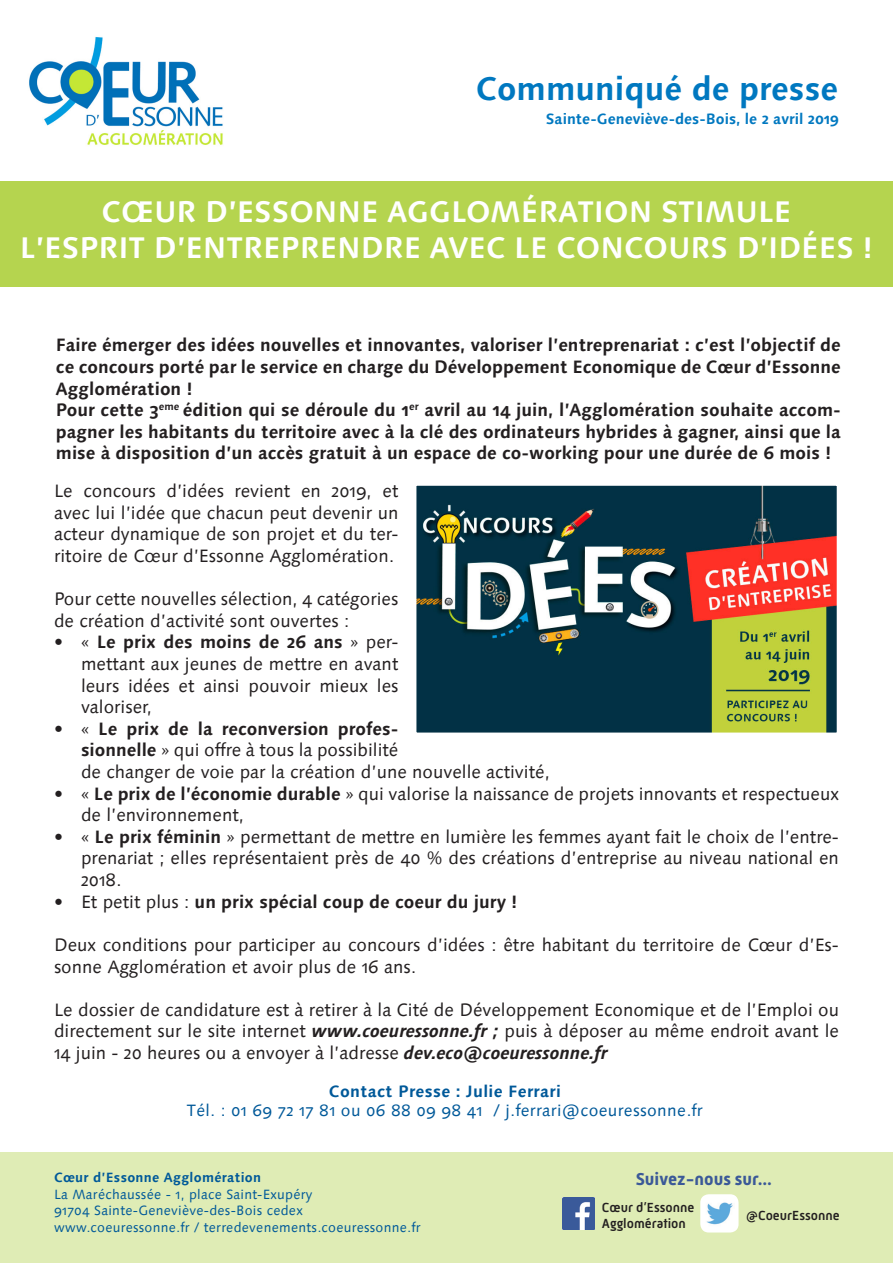
<style>
.page{position:relative;width:893px;height:1263px;background:#fff}
.page>*{position:absolute;margin:0;border:0;box-sizing:border-box;transform-origin:0 0}
.t1{font:700 33px "Linotype Syntax Os F";color:#0078c0}
.t2{font:700 30px "Linotype Syntax Os F";color:#fff}
.t3{font:18px/21.6px "Linotype Syntax Os F";color:#231f20;text-align:justify}
.t4{font:700 18px/21.6px "Linotype Syntax Os F";color:#231f20;text-align:justify}
.t5{font:700 17.55px "Mic 32 New";color:#3b5998}
.t6{font:16.5px "Linotype Syntax Os F";letter-spacing:.02em;color:#005999}
.t7{font:700 16.5px "Linotype Syntax Os F";letter-spacing:.02em;color:#005999}
.t8{font:700 15px "Linotype Syntax Os F";color:#0078c0}
.t9{font:13.5px "Linotype Syntax Os F";letter-spacing:.02em;color:#005999}
.t10{font:500 13.5px "Mic 32 New";color:#231f20}
.t11{font:700 13.5px "Linotype Syntax Os F";letter-spacing:.02em;color:#005999}
.s1{font-weight:700}
.s2{font-weight:400}
.s3{font-weight:700;font-style:italic}
</style>
<div class="page">
<img style="left:29px;top:37px;width:194px;height:108px">
<div style="left:0;top:182px;width:893px;height:105px;background:#b5d44f"></div>
<div style="left:0;top:1152px;width:893px;height:111px;background:#dfecb5"></div>
<img style="left:563px;top:1197px;width:32px;height:32px">
<img style="left:700px;top:1194px;width:39px;height:38px">
<img style="left:417px;top:487px;width:419px;height:244px">
<p class="t1" style="left:476px;top:68px;width:364px">Communiqué de presse</p>
<p class="t8" style="left:546px;top:109px;width:295px">Sainte-Geneviève-des-Bois, le 2 avril 2019</p>
<p class="t2" style="left:102px;top:193px;width:691px">CŒUR D’ESSONNE AGGLOMÉRATION STIMULE</p>
<p class="t2" style="left:20px;top:229px;width:855px">L’ESPRIT D’ENTREPRENDRE AVEC LE CONCOURS D’IDÉES !</p>
<p class="t4" style="left:56px;top:334px;width:786px">Faire émerger des idées nouvelles et innovantes, valoriser l’entreprenariat : c’est l’objectif de ce concours porté par le service en charge du Développement Economique de Cœur d’Essonne Agglomération !</p>
<p class="t4" style="left:56px;top:399px;width:786px">Pour cette 3<sup>eme</sup> édition qui se déroule du 1<sup>er</sup> avril au 14 juin, l’Agglomération souhaite accom&shy;pagner les habitants du territoire avec à la clé des ordinateurs hybrides à gagner, ainsi que la mise à disposition d’un accès gratuit à un espace de co-working pour une durée de 6 mois !</p>
<p class="t3" style="left:54px;top:480px;width:346px">Le concours d’idées revient en 2019, et avec lui l’idée que chacun peut devenir un acteur dynamique de son projet et du ter&shy;ritoire de Cœur d’Essonne Agglomération.</p>
<p class="t3" style="left:54px;top:588px;width:346px">Pour cette nouvelles sélection, 4 catégories de création d’activité sont ouvertes :</p>
<p class="t3" style="left:81px;top:632px;width:319px;text-indent:-27px">• « <span class="s1">Le prix des moins de 26 ans</span> » per&shy;mettant aux jeunes de mettre en avant leurs idées et ainsi pouvoir mieux les valoriser,</p>
<p class="t3" style="left:81px;top:718px;width:470px;text-align:left;text-indent:-27px">• « <span class="s1">Le prix de la reconversion profes-<br>sionnelle</span> » qui offre à tous la possibilité<br>de changer de voie par la création d’une nouvelle activité,</p>
<p class="t3" style="left:81px;top:783px;width:759px;text-indent:-27px">• « <span class="s1">Le prix de l’économie durable</span> » qui valorise la naissance de projets innovants et respectueux de l’environnement,</p>
<p class="t3" style="left:81px;top:826px;width:759px;text-indent:-27px">• « <span class="s1">Le prix féminin</span> » permettant de mettre en lumière les femmes ayant fait le choix de l’entre&shy;prenariat ; elles représentaient près de 40 % des créations d’entreprise au niveau national en 2018.</p>
<p class="t4" style="left:54px;top:890px;width:465px"><span class="s2">• Et petit plus :</span> un prix spécial coup de coeur du jury !</p>
<p class="t3" style="left:54px;top:934px;width:786px">Deux conditions pour participer au concours d’idées : être habitant du territoire de Cœur d’Es&shy;sonne Agglomération et avoir plus de 16 ans.</p>
<p class="t3" style="left:54px;top:999px;width:786px">Le dossier de candidature est à retirer à la Cité de Développement Economique et de l’Emploi ou directement sur le site internet <span class="s3">www.coeuressonne.fr ;</span> puis à déposer au même endroit avant le 14 juin - 20 heures ou a envoyer à l’adresse <span class="s3">dev.eco@coeuressonne.fr</span></p>
<p class="t7" style="left:329px;top:1081px;width:233px">Contact Presse : Julie Ferrari</p>
<p class="t6" style="left:187px;top:1101px;width:517px">Tél. : 01 69 72 17 81 ou 06 88 09 98 41 / j.ferrari@coeuressonne.fr</p>
<p class="t11" style="left:54px;top:1169px;width:209px">Cœur d’Essonne Agglomération</p>
<p class="t9" style="left:54px;top:1186px;width:260px">La Maréchaussée - 1, place Saint-Exupéry</p>
<p class="t9" style="left:54px;top:1203px;width:250px">91704 Sainte-Geneviève-des-Bois cedex</p>
<p class="t9" style="left:54px;top:1219px;width:368px">www.coeuressonne.fr / terredevenements.coeuressonne.fr</p>
<p class="t5" style="left:636px;top:1169px;width:138px">Suivez-nous sur...</p>
<p class="t10" style="left:602px;top:1199px;width:94px">Cœur d’Essonne</p>
<p class="t10" style="left:602px;top:1215px;width:86px">Agglomération</p>
<p class="t10" style="left:746px;top:1207px;width:95px">@CoeurEssonne</p>
</div>
